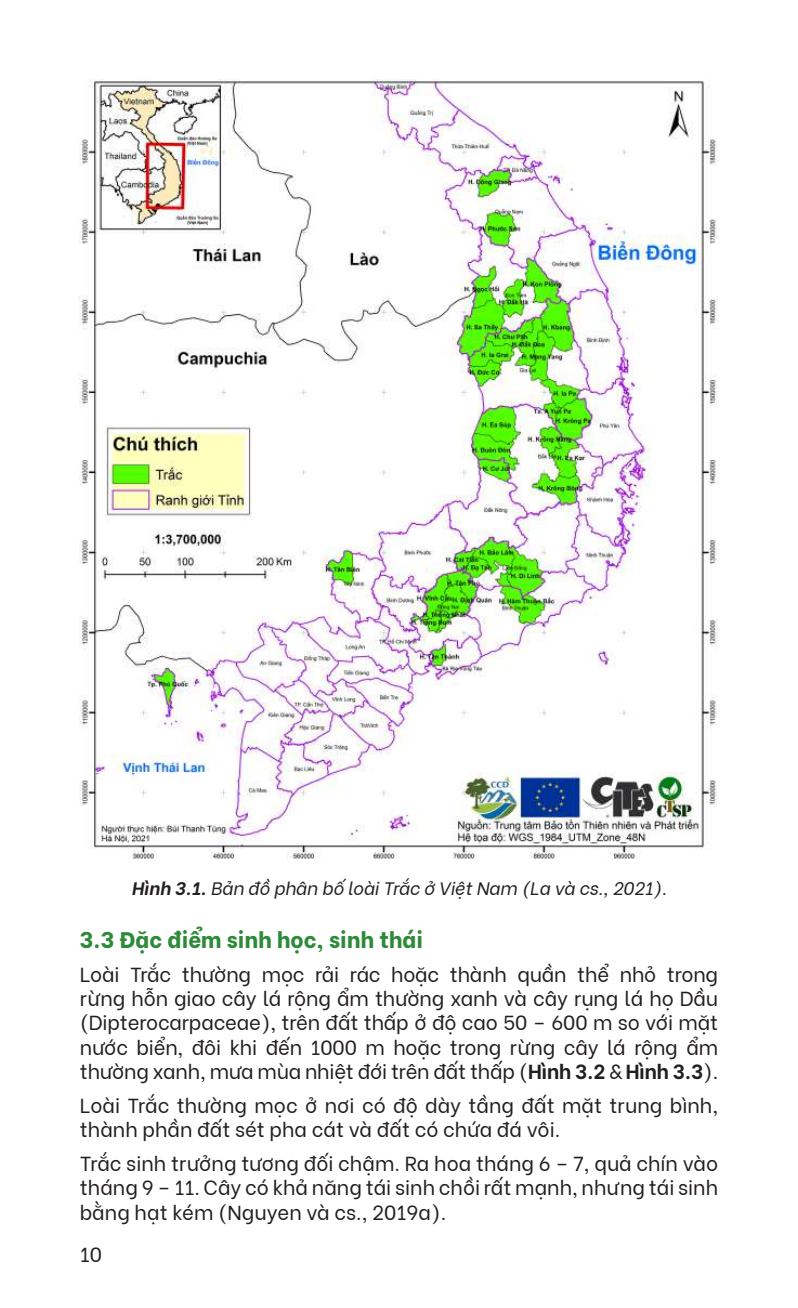
<style>
.page{position:relative;width:798px;height:1308px;background:#fff}
.page>*{position:absolute;margin:0;border:0;box-sizing:border-box;transform-origin:0 0}
.t1{font:800 22.5px "Be Vietnam";color:#2c8a38}
.t2{font:20.25px/24.3px "Be Vietnam";color:#231f20;text-align:justify}
.t3{font:italic 18px "Be Vietnam";color:#231f20}
.s1{font-weight:700}
</style>
<div class="page">
<img style="left:80px;top:80px;width:638px;height:779px">
<p class="t3" style="left:131px;top:873px;width:536px"><span class="s1">Hình 3.1.</span> Bản đồ phân bố loài Trắc ở Việt Nam (La và cs., 2021).</p>
<p class="t1" style="left:80px;top:920px;width:345px">3.3 Đặc điểm sinh học, sinh thái</p>
<p class="t2" style="left:80px;top:960px;width:639px">Loài Trắc thường mọc rải rác hoặc thành quần thể nhỏ trong rừng hỗn giao cây lá rộng ẩm thường xanh và cây rụng lá họ Dầu (Dipterocarpaceae), trên đất thấp ở độ cao 50 – 600 m so với mặt nước biển, đôi khi đến 1000 m hoặc trong rừng cây lá rộng ẩm thường xanh, mưa mùa nhiệt đới trên đất thấp (<span class="s1">Hình 3.2</span> &amp; <span class="s1">Hình 3.3</span>).</p>
<p class="t2" style="left:80px;top:1091px;width:639px">Loài Trắc thường mọc ở nơi có độ dày tầng đất mặt trung bình, thành phần đất sét pha cát và đất có chứa đá vôi.</p>
<p class="t2" style="left:80px;top:1149px;width:639px">Trắc sinh trưởng tương đối chậm. Ra hoa tháng 6 – 7, quả chín vào tháng 9 – 11. Cây có khả năng tái sinh chồi rất mạnh, nhưng tái sinh bằng hạt kém (Nguyen và cs., 2019a).</p>
<p class="t2" style="left:80px;top:1240px;width:24px">10</p>
</div>
